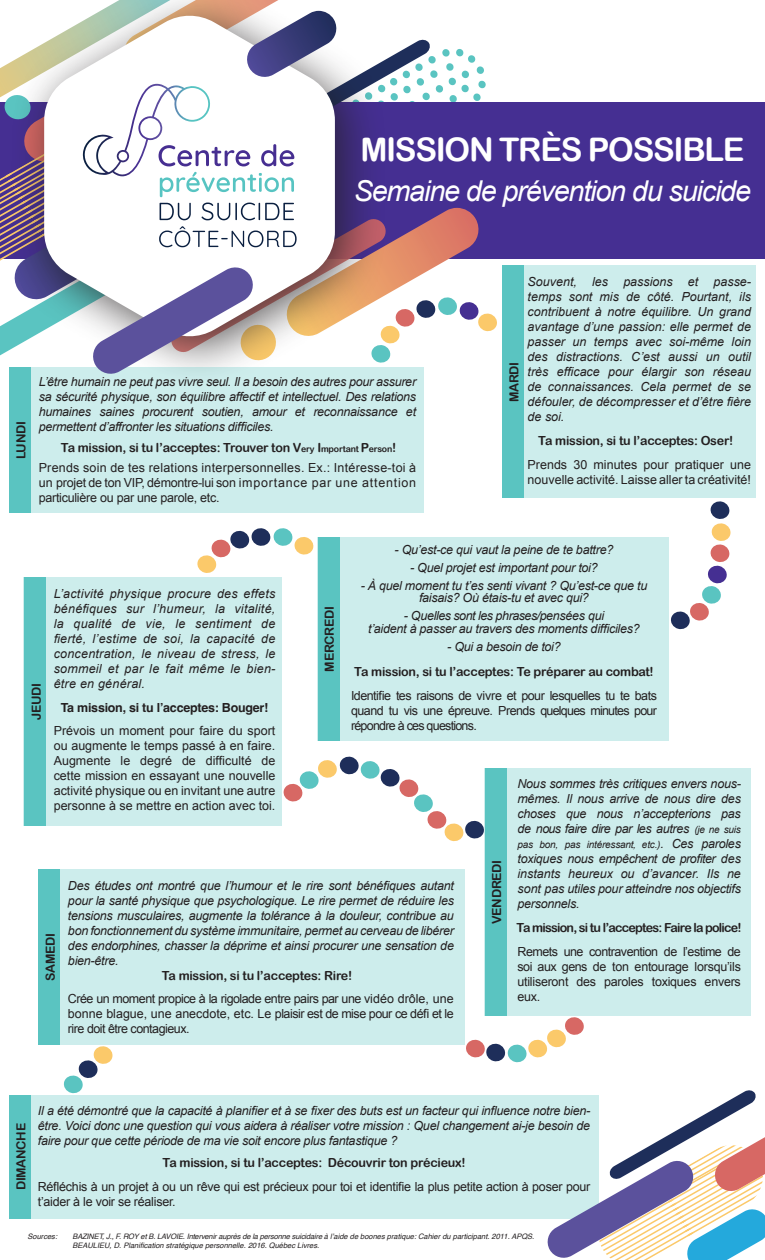
<style>
.page{position:relative;width:765px;height:1260px;background:#fff}
.page>*{position:absolute;margin:0;border:0;box-sizing:border-box;transform-origin:0 0}
.t1{font:32.5px "Arial Rounded MT Bold";letter-spacing:-.04em;color:#fff}
.t2{font:italic 28.75px "Arial";letter-spacing:-.04em;color:#fff}
.t3{font:italic 12.5px/15px "Arial";letter-spacing:-.02em;color:#231f20;text-align:justify}
.t4{font:12.5px/15px "Arial";letter-spacing:-.02em;color:#231f20;text-align:justify}
.t5{font:12.5px "Arial Rounded MT Bold";letter-spacing:-.02em;color:#231f20}
.t6{font:12.5px/15px "Arial";color:#231f20}
.t7{font:12.5px "Arial Rounded MT Bold";letter-spacing:-.06em;color:#231f20}
.t8{font:700 12.5px "Helvetica";letter-spacing:-.02em;color:#231f20}
.t9{font:italic 10px "Arial";letter-spacing:-.02em;color:#231f20}
.t10{font:italic 7.5px/9px "Helvetica";color:#231f20}
.s1{font-size:8.75px}
.s2{font-size:10px}
.s3{font-size:12.5px}
</style>
<div class="page">
<div style="left:0;top:102px;width:765px;height:157px;background:#452f92"></div>
<div style="left:9px;top:367px;width:415px;height:146px;background:#cdedec"></div>
<div style="left:9px;top:1095px;width:589px;height:123px;background:#cdedec"></div>
<div style="left:38px;top:869px;width:426px;height:176px;background:#cdedec"></div>
<div style="left:24px;top:577px;width:258px;height:248px;background:#cdedec"></div>
<div style="left:317px;top:537px;width:351px;height:204px;background:#cdedec"></div>
<div style="left:484px;top:768px;width:267px;height:247px;background:#cdedec"></div>
<div style="left:9px;top:367px;width:22px;height:146px;background:#5ac4c1"></div>
<div style="left:9px;top:1095px;width:22px;height:123px;background:#5ac4c1"></div>
<div style="left:38px;top:869px;width:22px;height:176px;background:#5ac4c1"></div>
<div style="left:24px;top:577px;width:22px;height:248px;background:#5ac4c1"></div>
<div style="left:318px;top:537px;width:21px;height:204px;background:#5ac4c1"></div>
<div style="left:485px;top:768px;width:22px;height:247px;background:#5ac4c1"></div>
<div style="left:502px;top:266px;width:254px;height:232px;background:#cdedec"></div>
<div style="left:502px;top:266px;width:22px;height:232px;background:#5ac4c1"></div>
<svg style="left:671px;top:501px;width:60px;height:129px"></svg>
<svg style="left:0;top:0;width:497px;height:374px"></svg>
<svg style="left:197px;top:528px;width:117px;height:45px"></svg>
<svg style="left:283px;top:756px;width:201px;height:86px"></svg>
<svg style="left:466px;top:1017px;width:118px;height:46px"></svg>
<svg style="left:63px;top:1046px;width:50px;height:48px"></svg>
<svg style="left:545px;top:1090px;width:220px;height:170px"></svg>
<h1 class="t1" style="left:360px;top:130px;width:386px">MISSION TRÈS POSSIBLE</h1>
<h2 class="t2" style="left:354px;top:172px;width:399px">Semaine de prévention du suicide</h2>
<p class="t5" style="left:14px;top:459px;width:40px;rotate:-90deg">LUNDI</p>
<p class="t3" style="left:39px;top:374px;width:379px">L’être humain ne peut pas vivre seul. Il a besoin des autres pour assurer sa sécurité physique, son équilibre affectif et intellectuel. Des relations humaines saines procurent soutien, amour et reconnaissance et permettent d’affronter les situations difficiles.</p>
<p class="t4" style="left:39px;top:461px;width:379px">Prends soin de tes relations interpersonnelles. Ex.: Intéresse-toi à un projet de ton VIP, démontre-lui son importance par une attention particulière ou par une parole, etc.</p>
<p class="t5" style="left:61px;top:440px;width:337px">Ta mission, si tu l’acceptes: Trouver ton V<span class="s1">ery</span> I<span class="s1">mportant</span> P<span class="s1">erson</span>!</p>
<p class="t5" style="left:507px;top:402px;width:42px;rotate:-90deg">MARDI</p>
<p class="t3" style="left:528px;top:274px;width:225px">Souvent, les passions et passe&shy;temps sont mis de côté. Pourtant, ils contribuent à notre équilibre. Un grand avantage d’une passion: elle permet de passer un temps avec soi-même loin des distractions. C’est aussi un outil très efficace pour élargir son réseau de connaissances. Cela permet de se défouler, de décompresser et d’être fière de soi.</p>
<p class="t5" style="left:538px;top:433px;width:197px">Ta mission, si tu l’acceptes: Oser!</p>
<p class="t6" style="left:528px;top:458px;width:225px">Prends 30 minutes pour pratiquer une nouvelle activité. Laisse aller ta créativité!</p>
<p class="t3" style="left:395px;top:542px;width:220px">- Qu’est-ce qui vaut la peine de te battre?</p>
<p class="t3" style="left:410px;top:560px;width:189px">- Quel projet est important pour toi?</p>
<p class="t3" style="left:361px;top:579px;width:288px;line-height:12.5px;text-align:center">- À quel moment tu t’es senti vivant ? Qu’est-ce que tu faisais? Où étais-tu et avec qui?</p>
<p class="t3" style="left:368px;top:610px;width:273px;line-height:12.5px;text-align:center">- Quelles sont les phrases/pensées qui<br>t’aident à passer au travers des moments difficiles?</p>
<p class="t3" style="left:447px;top:639px;width:115px">- Qui a besoin de toi?</p>
<p class="t3" style="left:54px;top:586px;width:223px">L’activité physique procure des effets bénéfiques sur l’humeur, la vitalité, la qualité de vie, le sentiment de fierté, l’estime de soi, la capacité de concentration, le niveau de stress, le sommeil et par le fait même le bien&shy;être en général.</p>
<p class="t8" style="left:61px;top:700px;width:209px">Ta mission, si tu l’acceptes: Bouger!</p>
<p class="t4" style="left:54px;top:723px;width:223px">Prévois un moment pour faire du sport ou augmente le temps passé à en faire.<br>Augmente le degré de difficulté de cette mission en essayant une nouvelle activité physique ou en invitant une autre personne à se mettre en action avec toi.</p>
<p class="t5" style="left:322px;top:672px;width:67px;rotate:-90deg">MERCREDI</p>
<p class="t5" style="left:354px;top:664px;width:301px">Ta mission, si tu l’acceptes: Te préparer au combat!</p>
<p class="t5" style="left:29px;top:720px;width:39px;rotate:-90deg">JEUDI</p>
<p class="t4" style="left:351px;top:688px;width:307px">Identifie tes raisons de vivre et pour lesquelles tu te bats quand tu vis une épreuve. Prends quelques minutes pour répondre à ces questions.</p>
<p class="t3" style="left:517px;top:776px;width:225px">Nous sommes très critiques envers nous&shy;mêmes. Il nous arrive de nous dire des choses que nous n’accepterions pas de nous faire dire par les autres <span class="s2">(je ne suis</span></p>
<p class="t9" style="left:518px;top:838px;width:225px">pas bon, pas intéressant, etc.)<span class="s3">. Ces paroles</span></p>
<p class="t3" style="left:518px;top:851px;width:225px">toxiques nous empêchent de profiter des instants heureux ou d’avancer. Ils ne sont pas utiles pour atteindre nos objectifs personnels.</p>
<p class="t4" style="left:518px;top:944px;width:225px">Remets une contravention de l’estime de soi aux gens de ton entourage lorsqu’ils utiliseront des paroles toxiques envers eux.</p>
<p class="t5" style="left:489px;top:924px;width:66px;rotate:-90deg">VENDREDI</p>
<p class="t3" style="left:68px;top:878px;width:387px">Des études ont montré que l’humour et le rire sont bénéfiques autant pour la santé physique que psychologique. Le rire permet de réduire les tensions musculaires, augmente la tolérance à la douleur, contribue au bon fonctionnement du système immunitaire, permet au cerveau de libérer des endorphines, chasser la déprime et ainsi procurer une sensation de bien-être.</p>
<p class="t4" style="left:68px;top:991px;width:387px">Crée un moment propice à la rigolade entre pairs par une vidéo drôle, une bonne blague, une anecdote, etc. Le plaisir est de mise pour ce défi et le rire doit être contagieux.</p>
<p class="t7" style="left:517px;top:920px;width:227px">Ta mission, si tu l’acceptes: Faire la police!</p>
<p class="t5" style="left:43px;top:981px;width:49px;rotate:-90deg">SAMEDI</p>
<p class="t5" style="left:162px;top:968px;width:192px">Ta mission, si tu l’acceptes: Rire!</p>
<p class="t5" style="left:14px;top:1190px;width:69px;rotate:-90deg">DIMANCHE</p>
<p class="t3" style="left:38px;top:1104px;width:554px">Il a été démontré que la capacité à planifier et à se fixer des buts est un facteur qui influence notre bien&shy;être. Voici donc une question qui vous aidera à réaliser votre mission : Quel changement ai-je besoin de faire pour que cette période de ma vie soit encore plus fantastique ?</p>
<p class="t4" style="left:38px;top:1179px;width:554px">Réfléchis à un projet à ou un rêve qui est précieux pour toi et identifie la plus petite action à poser pour t’aider à le voir se réaliser.</p>
<p class="t5" style="left:163px;top:1156px;width:305px">Ta mission, si tu l’acceptes: Découvrir ton précieux!</p>
<p class="t10" style="left:28px;top:1232px;width:31px">Sources:</p>
<p class="t10" style="left:73px;top:1232px;width:463px">BAZINET, J., F. ROY et B. LAVOIE. Intervenir auprès de la personne suicidaire à l’aide de boones pratique: Cahier du participant. 2011. APQS.<br>BEAULIEU, D. Planification stratégique personnelle. 2016. Québec Livres.</p>
</div>
